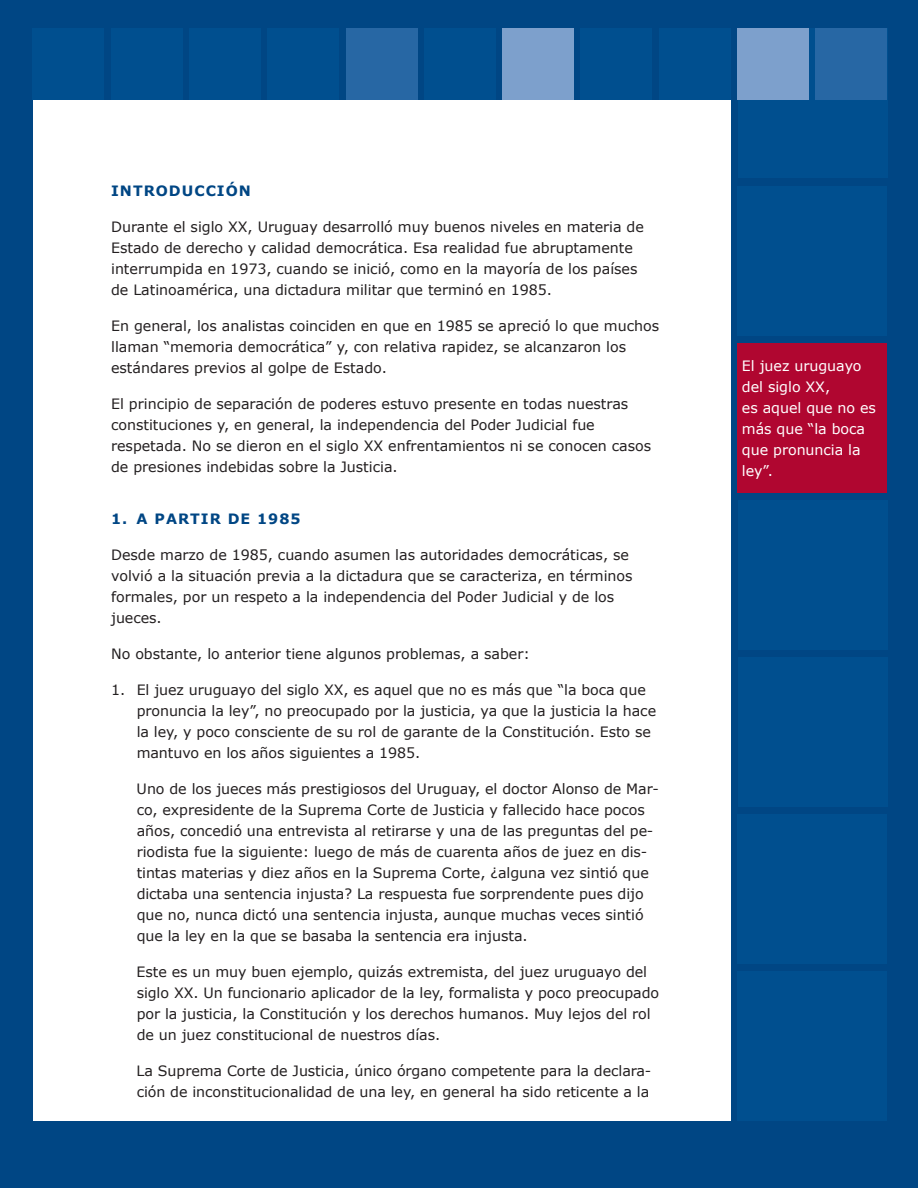
<style>
.page{position:relative;width:918px;height:1188px;background:#004684}
.page>*{position:absolute;margin:0;border:0;box-sizing:border-box;transform-origin:0 0}
.INDENT{font:14.25px/21px "Verdana";letter-spacing:-.005em;color:#231f20}
.TEXTO{font:14.25px/21px "Verdana";letter-spacing:-.005em;color:#231f20}
.TEXTO-2{font:14.25px/21px "Verdana";letter-spacing:-.005em;color:#fff}
.SUBTITULO_1_AZUL{font:700 14.25px "Verdana";letter-spacing:.07em;color:#004684}
</style>
<div class="page">
<div style="left:33px;top:100px;width:697px;height:1021px;background:#fff"></div>
<div style="left:33px;top:29px;width:71px;height:71px;background:#004f8f"></div>
<div style="left:111px;top:29px;width:71px;height:71px;background:#004f8f"></div>
<div style="left:189px;top:29px;width:71px;height:71px;background:#004f8f"></div>
<div style="left:268px;top:29px;width:71px;height:71px;background:#004f8f"></div>
<div style="left:346px;top:29px;width:71px;height:71px;background:#2767a4"></div>
<div style="left:424px;top:29px;width:71px;height:71px;background:#004f8f"></div>
<div style="left:503px;top:29px;width:71px;height:71px;background:#7da0cc"></div>
<div style="left:581px;top:29px;width:71px;height:71px;background:#004f8f"></div>
<div style="left:659px;top:29px;width:71px;height:71px;background:#004f8f"></div>
<div style="left:738px;top:28px;width:150px;height:150px;background:#004f8f"></div>
<div style="left:738px;top:343px;width:149px;height:150px;background:#b00630"></div>
<div style="left:737px;top:186px;width:150px;height:150px;background:#004f8f"></div>
<div style="left:738px;top:500px;width:149px;height:150px;background:#004f8f"></div>
<div style="left:738px;top:657px;width:149px;height:150px;background:#004f8f"></div>
<div style="left:737px;top:814px;width:150px;height:150px;background:#004f8f"></div>
<div style="left:737px;top:971px;width:150px;height:150px;background:#004f8f"></div>
<div style="left:737px;top:29px;width:72px;height:71px;background:#7da0cc"></div>
<div style="left:816px;top:29px;width:71px;height:71px;background:#2767a4"></div>
<p class="SUBTITULO_1_AZUL" style="left:111px;top:181px;width:141px">INTRODUCCIÓN</p>
<p class="TEXTO" style="left:111px;top:216px;width:534px">Durante el siglo XX, Uruguay desarrolló muy buenos niveles en materia de Estado de derecho y calidad democrática. Esa realidad fue abruptamente interrumpida en 1973, cuando se inició, como en la mayoría de los países de Latinoamérica, una dictadura militar que terminó en 1985.</p>
<p class="TEXTO" style="left:111px;top:315px;width:550px">En general, los analistas coinciden en que en 1985 se apreció lo que muchos llaman “memoria democrática” y, con relativa rapidez, se alcanzaron los estándares previos al golpe de Estado.</p>
<p class="TEXTO" style="left:111px;top:393px;width:541px">El principio de separación de poderes estuvo presente en todas nuestras constituciones y, en general, la independencia del Poder Judicial fue respetada. No se dieron en el siglo XX enfrentamientos ni se conocen casos de presiones indebidas sobre la Justicia.</p>
<p class="SUBTITULO_1_AZUL" style="left:111px;top:509px;width:191px">1. A PARTIR DE 1985</p>
<p class="TEXTO" style="left:111px;top:545px;width:523px">Desde marzo de 1985, cuando asumen las autoridades democráticas, se volvió a la situación previa a la dictadura que se caracteriza, en términos formales, por un respeto a la independencia del Poder Judicial y de los jueces.</p>
<p class="TEXTO" style="left:111px;top:644px;width:420px">No obstante, lo anterior tiene algunos problemas, a saber:</p>
<p class="INDENT" style="left:137px;top:680px;width:521px;text-indent:-26px">1. El juez uruguayo del siglo XX, es aquel que no es más que “la boca que pronuncia la ley”, no preocupado por la justicia, ya que la justicia la hace la ley, y poco consciente de su rol de garante de la Constitución. Esto se mantuvo en los años siguientes a 1985.</p>
<p class="INDENT" style="left:137px;top:779px;width:524px">Uno de los jueces más prestigiosos del Uruguay, el doctor Alonso de Mar&shy;co, expresidente de la Suprema Corte de Justicia y fallecido hace pocos años, concedió una entrevista al retirarse y una de las preguntas del pe&shy;riodista fue la siguiente: luego de más de cuarenta años de juez en dis&shy;tintas materias y diez años en la Suprema Corte, ¿alguna vez sintió que dictaba una sentencia injusta? La respuesta fue sorprendente pues dijo que no, nunca dictó una sentencia injusta, aunque muchas veces sintió que la ley en la que se basaba la sentencia era injusta.</p>
<p class="INDENT" style="left:137px;top:962px;width:524px">Este es un muy buen ejemplo, quizás extremista, del juez uruguayo del siglo XX. Un funcionario aplicador de la ley, formalista y poco preocupado por la justicia, la Constitución y los derechos humanos. Muy lejos del rol de un juez constitucional de nuestros días.</p>
<p class="INDENT" style="left:137px;top:1061px;width:516px">La Suprema Corte de Justicia, único órgano competente para la declara&shy;ción de inconstitucionalidad de una ley, en general ha sido reticente a la</p>
<p class="TEXTO-2" style="left:742px;top:355px;width:136px">El juez uruguayo del siglo XX,<br>es aquel que no es más que “la boca que pronuncia la ley”.</p>
</div>
